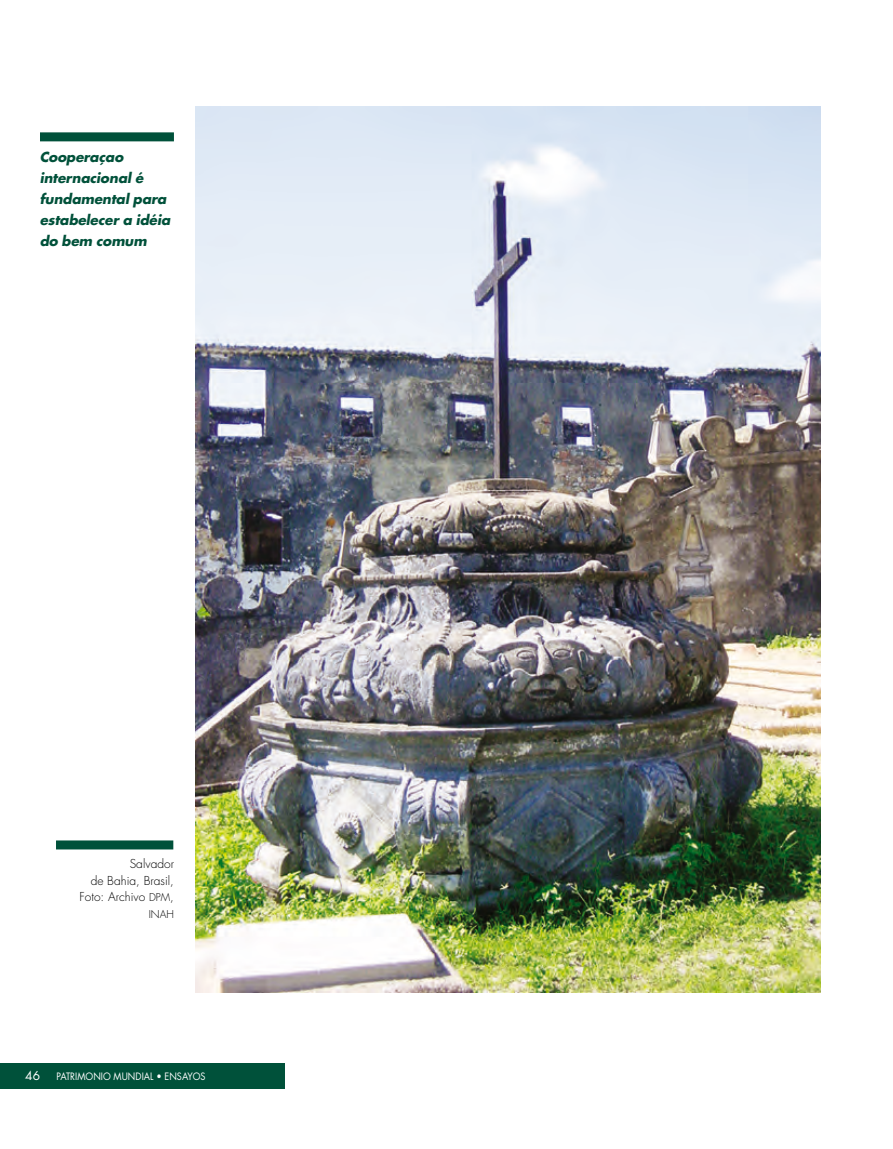
<style>
.page{position:relative;width:893px;height:1149px;background:#fff}
.page>*{position:absolute;margin:0;border:0;box-sizing:border-box;transform-origin:0 0}
.t1{font:italic 700 13.5px/21.1px "Futura";letter-spacing:-.005em;color:#00513a}
.t2{font:300 12px/16.5px "Futura";color:#000;text-align:right}
.t3{font:12px "Futura";color:#fff}
.t4{font:300 10.5px "Futura";color:#000}
.t5{font:9.9px "Futura";letter-spacing:.005em;color:#fff;scale:.91 1}
.s1{font-size:10.5px}
</style>
<div class="page">
<div style="left:0;top:1063px;width:285px;height:25px;background:#00513a"></div>
<img style="left:196px;top:106px;width:625px;height:886px">
<div style="left:56px;top:840px;width:117px;height:9px;background:#00513a"></div>
<div style="left:40px;top:132px;width:134px;height:9px;background:#00513a"></div>
<p class="t1" style="left:40px;top:146px;width:132px">Cooperaçao internacional é fundamental para estabelecer a idéia do bem comum</p>
<p class="t2" style="left:80px;top:855px;width:96px">Salvador<br>de Bahia, Brasil,<br>Foto: Archivo <span class="s1">DPM</span>,</p>
<p class="t4" style="left:149px;top:906px;width:27px">I naH</p>
<p class="t3" style="left:25px;top:1066px;width:16px">46</p>
<p class="t5" style="left:57px;top:1069px;width:165px">PATRIMONIO MUNDIAL • ENSAYOS</p>
</div>
